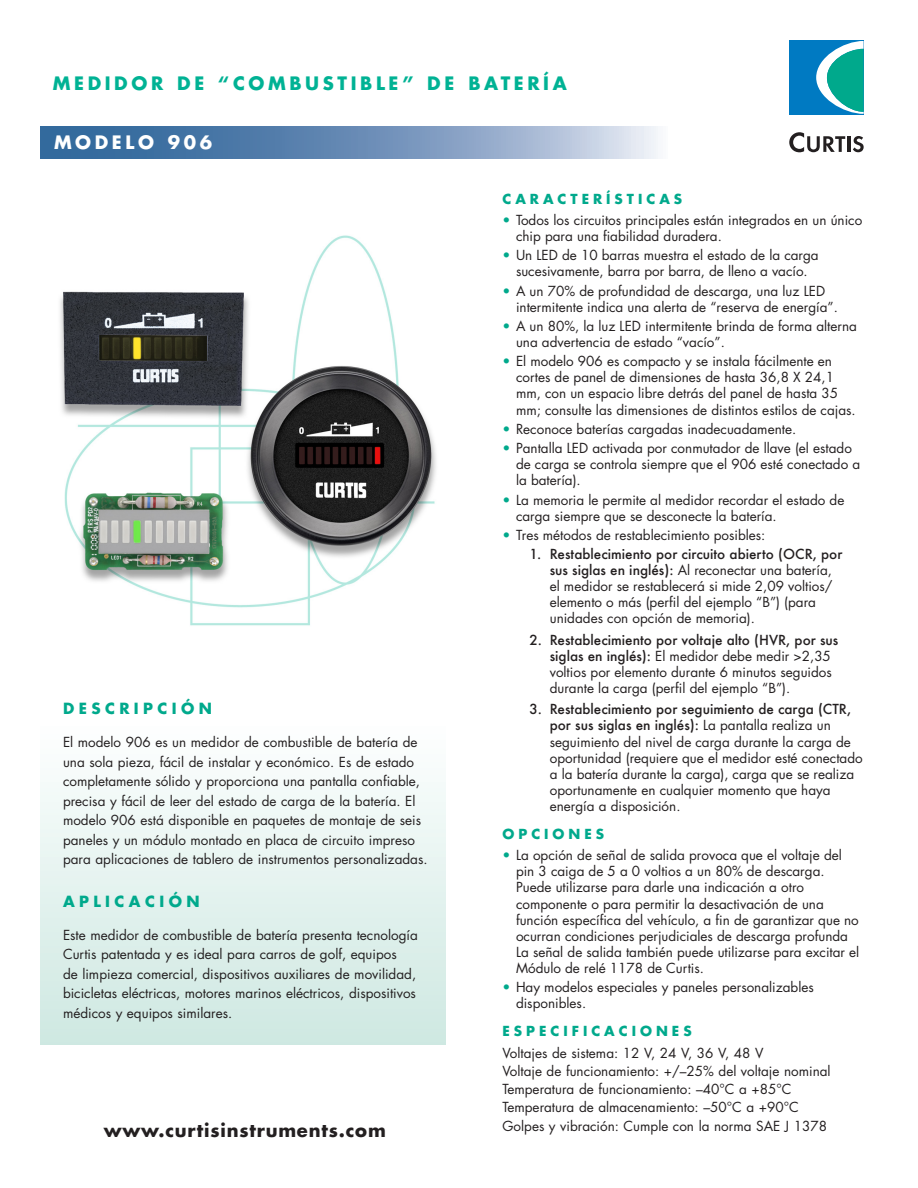
<style>
.page{position:relative;width:918px;height:1188px;background:#fff}
.page>*{position:absolute;margin:0;border:0;box-sizing:border-box;transform-origin:0 0}
.t1{font:700 18px "Futura Std";letter-spacing:.2em;color:#00b294}
.t2{font:700 18px "Futura Std";letter-spacing:.045em;color:#231f20}
.t3{font:700 18px "Futura Std";letter-spacing:.2em;color:#fff}
.t4{font:700 15px "Futura Std";letter-spacing:.295em;color:#00a98c}
.t5{font:13.5px/16px "Futura Std";color:#231f20}
.t6{font:500 13.5px/16px "Futura";color:#231f20;text-align:center}
.t7{font:700 13.5px "Futura Std";letter-spacing:.295em;color:#00a98c}
.s1{color:#00a98c}
.s2{font-family:"Futura";font-weight:500}
.s3{font-family:"Futura Std";font-weight:400}
</style>
<div class="page">
<img style="left:60px;top:235px;width:376px;height:391px">
<div style="left:40px;top:725px;width:406px;height:319px;background:linear-gradient(to bottom,#fdfffe,#cee8e1)"></div>
<svg style="left:40px;top:126px;width:618px;height:32px;background:#7395bb"></svg>
<div style="left:789px;top:40px;width:75px;height:75px;background:#007ac2"></div>
<svg style="left:816px;top:41px;width:48px;height:73px"></svg>
<svg style="left:789px;top:132px;width:56px;height:20px"></svg>
<hr style="left:847px;top:136px;width:3px;height:16px;background:#231f20">
<svg style="left:853px;top:136px;width:11px;height:16px"></svg>
<h1 class="t1" style="left:53px;top:71px;width:515px">MEDIDOR DE “COMBUSTIBLE” DE BATERÍA</h1>
<h1 class="t3" style="left:54px;top:130px;width:160px">MODELO 906</h1>
<p class="t4" style="left:63px;top:699px;width:151px">DESCRIPCIÓN</p>
<p class="t5" style="left:63px;top:733px;width:366px;line-height:19.5px">El modelo 906 es un medidor de combustible de batería de una sola pieza, fácil de instalar y económico. Es de estado completamente sólido y proporciona una pantalla confiable, precisa y fácil de leer del estado de carga de la batería. El modelo 906 está disponible en paquetes de montaje de seis paneles y un módulo montado en placa de circuito impreso para aplicaciones de tablero de instrumentos personalizadas.</p>
<p class="t4" style="left:63px;top:891px;width:138px">APLICACIÓN</p>
<p class="t5" style="left:63px;top:925px;width:356px;line-height:19.5px">Este medidor de combustible de batería presenta tecnología Curtis patentada y es ideal para carros de golf, equipos<br>de limpieza comercial, dispositivos auxiliares de movilidad, bicicletas eléctricas, motores marinos eléctricos, dispositivos médicos y equipos similares.</p>
<h1 class="t2" style="left:104px;top:1118px;width:283px">www.curtisinstruments.com</h1>
<p class="t7" style="left:503px;top:190px;width:181px">CARACTERÍSTICAS</p>
<p class="t5" style="left:516px;top:212px;width:348px;text-indent:-14px"><span class="s1">•</span> Todos los circuitos principales están integrados en un único chip para una fiabilidad duradera.</p>
<p class="t5" style="left:503px;top:248px;width:318px;text-align:center"><span class="s1">•</span> Un LED de 10 barras muestra el estado de la carga sucesivamente, barra por barra, de lleno a vacío.</p>
<p class="t5" style="left:516px;top:283px;width:323px;text-indent:-14px"><span class="s1">•</span> A un 70% de profundidad de descarga, una luz LED intermitente indica una alerta de “reserva de energía”.</p>
<p class="t5" style="left:516px;top:318px;width:343px;text-indent:-14px"><span class="s1">•</span> A un 80%, la luz LED intermitente brinda de forma alterna una advertencia de estado “vacío”.</p>
<p class="t5" style="left:516px;top:354px;width:341px;text-indent:-14px"><span class="s1">•</span> El modelo 906 es compacto y se instala fácilmente en cortes de panel de dimensiones de hasta 36,8 X 24,1 mm, con un espacio libre detrás del panel de hasta 35 mm; consulte las dimensiones de distintos estilos de cajas.</p>
<p class="t5" style="left:503px;top:421px;width:295px"><span class="s1">•</span> Reconoce baterías cargadas inadecuadamente.</p>
<p class="t5" style="left:516px;top:440px;width:346px;text-indent:-14px"><span class="s1">•</span> Pantalla LED activada por conmutador de llave (el estado de carga se controla siempre que el 906 esté conectado a la batería).</p>
<p class="t5" style="left:516px;top:492px;width:330px;text-indent:-14px"><span class="s1">•</span> La memoria le permite al medidor recordar el estado de carga siempre que se desconecte la batería.</p>
<p class="t5" style="left:503px;top:527px;width:264px"><span class="s1">•</span> Tres métodos de restablecimiento posibles:</p>
<p class="t6" style="left:530px;top:546px;width:314px">1. Restablecimiento por circuito abierto (OCR, por</p>
<p class="t5" style="left:550px;top:562px;width:284px"><span class="s2">sus siglas en inglés):</span> Al reconectar una batería, el medidor se restablecerá si mide 2,09 voltios/ elemento o más (perfil del ejemplo “B”) (para unidades con opción de memoria).</p>
<p class="t6" style="left:530px;top:632px;width:310px">2. Restablecimiento por voltaje alto (HVR, por sus</p>
<p class="t5" style="left:550px;top:648px;width:284px;text-align:justify"><span class="s2">siglas en inglés):</span> El medidor debe medir &gt;2,35 voltios por elemento durante 6 minutos seguidos durante la carga (perfil del ejemplo “B”).</p>
<p class="t6" style="left:530px;top:701px;width:323px">3. Restablecimiento por seguimiento de carga (CTR, por sus siglas en inglés): <span class="s3">La pantalla realiza un</span></p>
<p class="t5" style="left:550px;top:734px;width:315px">seguimiento del nivel de carga durante la carga de oportunidad (requiere que el medidor esté conectado a la batería durante la carga), carga que se realiza oportunamente en cualquier momento que haya energía a disposición.</p>
<p class="t7" style="left:503px;top:825px;width:103px">OPCIONES</p>
<p class="t5" style="left:516px;top:848px;width:345px;text-indent:-14px"><span class="s1">•</span> La opción de señal de salida provoca que el voltaje del pin 3 caiga de 5 a 0 voltios a un 80% de descarga.<br>Puede utilizarse para darle una indicación a otro componente o para permitir la desactivación de una función específica del vehículo, a fin de garantizar que no ocurran condiciones perjudiciales de descarga profunda La señal de salida también puede utilizarse para excitar el Módulo de relé 1178 de Curtis.</p>
<p class="t5" style="left:516px;top:979px;width:299px;text-indent:-14px"><span class="s1">•</span> Hay modelos especiales y paneles personalizables disponibles.</p>
<p class="t7" style="left:503px;top:1022px;width:191px">ESPECIFICACIONES</p>
<p class="t5" style="left:503px;top:1044px;width:330px;line-height:18.1px">Voltajes de sistema: 12 V, 24 V, 36 V, 48 V<br>Voltaje de funcionamiento: +/–25% del voltaje nominal Temperatura de funcionamiento: –40°C a +85°C Temperatura de almacenamiento: –50°C a +90°C Golpes y vibración: Cumple con la norma SAE J 1378</p>
</div>
